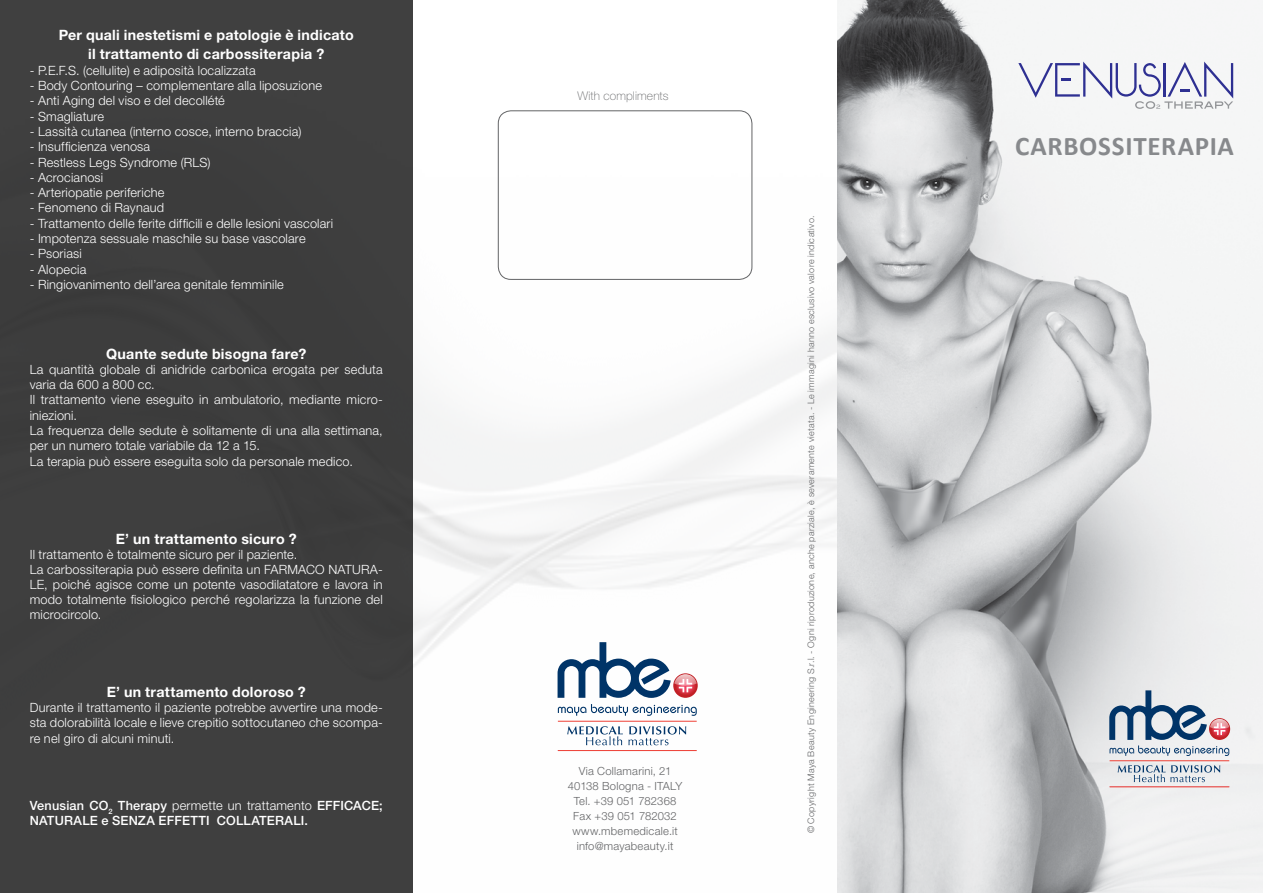
<style>
.page{position:relative;width:1263px;height:893px;background:#fff}
.page>*{position:absolute;margin:0;border:0;box-sizing:border-box;transform-origin:0 0}
.t1{font:700 27px "Calibri";letter-spacing:.025em;color:#87898c}
.t2{font:700 14.25px/19.5px "Helvetica Neue LT Std";letter-spacing:.015em;color:#fff;text-align:center}
.t3{font:300 12.75px/15.3px "Helvetica Neue LT Std";letter-spacing:.015em;color:#fff}
.t4{font:500 12.75px/15.3px "Helvetica Neue LT Std";letter-spacing:.015em;color:#fff}
.t5{font:100 12px "Helvetica Neue LT Std";letter-spacing:.015em;color:#636466}
.t6{font:300 11.25px/15px "Helvetica Neue LT Std";letter-spacing:.02em;color:#636466;text-align:center}
.t7{font:300 9px "Helvetica Neue LT Std";letter-spacing:.035em;color:#636466}
.s1{font-weight:300}
</style>
<div class="page">
<img style="left:412px;top:0;width:851px;height:893px">
<div style="left:0;top:0;width:412px;height:893px;background:#3f3f3f"></div>
<svg style="left:1109px;top:690px;width:120px;height:66px"></svg>
<hr style="left:1109px;top:786px;width:120px;height:1px;background:#ef4136">
<svg style="left:1118px;top:765px;width:102px;height:17px;background:#bdc8d3"></svg>
<hr style="left:1109px;top:760px;width:120px;height:1px;background:#ef4136">
<svg style="left:558px;top:704px;width:139px;height:12px"></svg>
<svg style="left:557px;top:642px;width:140px;height:56px"></svg>
<hr style="left:558px;top:750px;width:139px;height:1px;background:#ef4136">
<svg style="left:567px;top:726px;width:119px;height:19px"></svg>
<hr style="left:558px;top:721px;width:139px;height:1px;background:#ef4136">
<div style="left:498px;top:111px;width:254px;height:169px;border:1px solid #636466;border-radius:13px"></div>
<svg style="left:1018px;top:62px;width:215px;height:47px"></svg>
<hr style="left:1163px;top:63px;width:2px;height:34px;background:#2e3092">
<p class="t2" style="left:59px;top:25px;width:297px">Per quali inestetismi e patologie è indicato il trattamento di carbossiterapia ?</p>
<p class="t3" style="left:30px;top:62px;width:228px">- P.E.F.S. (cellulite) e adiposità localizzata</p>
<p class="t3" style="left:30px;top:78px;width:294px">- Body Contouring – complementare alla liposuzione</p>
<p class="t3" style="left:30px;top:93px;width:197px">- Anti Aging del viso e del decollété</p>
<p class="t3" style="left:30px;top:108px;width:76px">- Smagliature</p>
<p class="t3" style="left:30px;top:123px;width:273px">- Lassità cutanea (interno cosce, interno braccia)</p>
<p class="t3" style="left:30px;top:139px;width:122px">- Insufficienza venosa</p>
<p class="t3" style="left:30px;top:154px;width:182px">- Restless Legs Syndrome (RLS)</p>
<p class="t3" style="left:30px;top:169px;width:75px">- Acrocianosi</p>
<p class="t3" style="left:30px;top:185px;width:136px">- Arteriopatie periferiche</p>
<p class="t3" style="left:30px;top:200px;width:136px">- Fenomeno di Raynaud</p>
<p class="t3" style="left:30px;top:215px;width:305px">- Trattamento delle ferite difficili e delle lesioni vascolari</p>
<p class="t3" style="left:30px;top:231px;width:277px">- Impotenza sessuale maschile su base vascolare</p>
<p class="t3" style="left:30px;top:246px;width:54px">- Psoriasi</p>
<p class="t3" style="left:30px;top:261px;width:58px">- Alopecia</p>
<p class="t3" style="left:30px;top:276px;width:256px">- Ringiovanimento dell’area genitale femminile</p>
<p class="t2" style="left:106px;top:343px;width:202px">Quante sedute bisogna fare?</p>
<p class="t3" style="left:30px;top:361px;width:354px">La quantità globale di anidride carbonica erogata per seduta varia da 600 a 800 cc.<br>Il trattamento viene eseguito in ambulatorio, mediante micro&shy;iniezioni.<br>La frequenza delle sedute è solitamente di una alla settimana, per un numero totale variabile da 12 a 15.<br>La terapia può essere eseguita solo da personale medico.</p>
<p class="t2" style="left:116px;top:528px;width:182px">E’ un trattamento sicuro ?</p>
<p class="t3" style="left:30px;top:546px;width:354px">Il trattamento è totalmente sicuro per il paziente.<br>La carbossiterapia può essere definita un FARMACO NATURA-LE, poiché agisce come un potente vasodilatatore e lavora in modo totalmente fisiologico perché regolarizza la funzione del microcircolo.</p>
<p class="t2" style="left:107px;top:681px;width:201px">E’ un trattamento doloroso ?</p>
<p class="t3" style="left:30px;top:699px;width:354px;text-align:justify">Durante il trattamento il paziente potrebbe avvertire una mode&shy;sta dolorabilità locale e lieve crepitio sottocutaneo che scompa&shy;re nel giro di alcuni minuti.</p>
<p class="t4" style="left:30px;top:798px;width:354px">Venusian CO<sub>2</sub> Therapy <span class="s1">permette un trattamento</span> EFFICACE;<br>NATURALE e SENZA EFFETTI COLLATERALI.</p>
<p class="t5" style="left:577px;top:89px;width:93px">With compliments</p>
<p class="t6" style="left:568px;top:763px;width:116px">Via Collamarini, 21<br>40138 Bologna - ITALY<br>Tel. +39 051 782368<br>Fax +39 051 782032 www.mbemedicale.it info@mayabeauty.it</p>
<p class="t7" style="left:805px;top:833px;width:619px;rotate:-90deg">© Copyright Maya Beauty Engineering S.r.l. - Ogni riproduzione, anche parziale, è severamente vietata. - Le immagini hanno esclusivo valore indicativo.</p>
<h1 class="t1" style="left:1015px;top:129px;width:220px">CARBOSSITERAPIA</h1>
</div>
